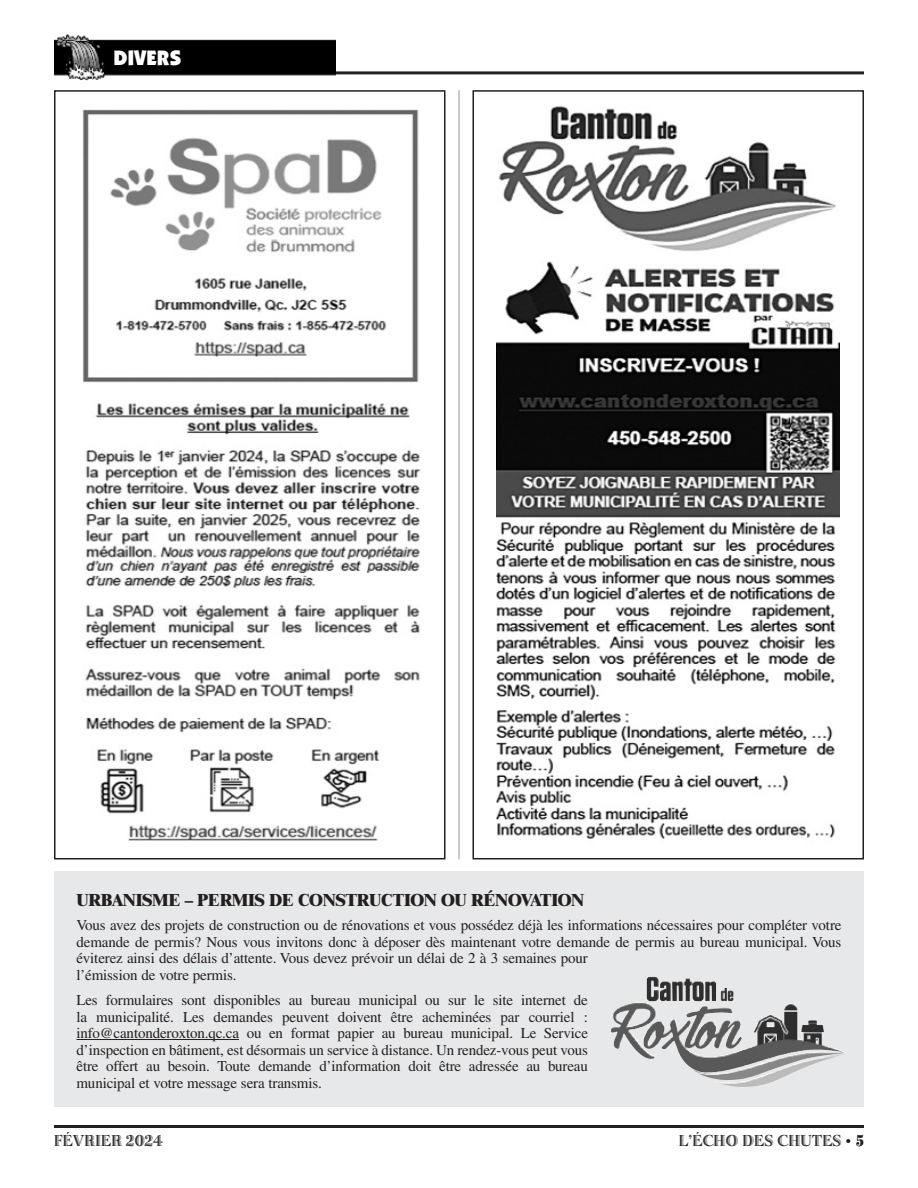
<style>
.page{position:relative;width:918px;height:1188px;background:#fff}
.page>*{position:absolute;margin:0;border:0;box-sizing:border-box;transform-origin:0 0}
.t1{font:900 21px "Itc Kabel";letter-spacing:.005em;color:#fff}
.t2{font:800 16.8px "Times";letter-spacing:-.02em;color:#231f20}
.t3{font:16.5px "Bertie Plain";color:#231f20}
.t4{font:15px/16.5px "Times";letter-spacing:-.01em;color:#231f20}
.s1{font-family:"Times";font-size:15px}
.s2{font-family:"Spumoni LP";font-size:21px}
</style>
<div class="page">
<hr style="left:54px;top:71px;width:810px;height:3px;background:#231f20">
<img style="left:54px;top:34px;width:281px;height:46px">
<img style="left:82px;top:109px;width:339px;height:732px">
<div style="left:54px;top:90px;width:392px;height:769px;border:2px solid #231f20"></div>
<img style="left:497px;top:106px;width:343px;height:733px">
<div style="left:472px;top:90px;width:392px;height:769px;border:2px solid #231f20"></div>
<div style="left:54px;top:872px;width:810px;height:235px;background:#e7e8e9"></div>
<hr style="left:76px;top:1039px;width:163px;height:1px;background:#231f20">
<img style="left:644px;top:1011px;width:200px;height:50px">
<hr style="left:459px;top:90px;width:1px;height:770px;background:#939598">
<hr style="left:54px;top:1125px;width:810px;height:3px;background:#231f20">
<h1 class="t1" style="left:113px;top:50px;width:70px">DIVERS</h1>
<p class="t2" style="left:76px;top:894px;width:509px">URBANISME – PERMIS DE CONSTRUCTION OU RÉNOVATION</p>
<p class="t4" style="left:76px;top:918px;width:767px">Vous avez des projets de construction ou de rénovations et vous possédez déjà les informations nécessaires pour compléter votre demande de permis? Nous vous invitons donc à déposer dès maintenant votre demande de permis au bureau municipal. Vous éviterez ainsi des délais d’attente. Vous devez prévoir un délai de 2 à 3 semaines pour<br>l’émission de votre permis.</p>
<p class="t4" style="left:76px;top:993px;width:513px;text-align:justify">Les formulaires sont disponibles au bureau municipal ou sur le site internet de la municipalité. Les demandes peuvent doivent être acheminées par courriel : info@cantonderoxton.qc.ca ou en format papier au bureau municipal. Le Service d’inspection en bâtiment, est désormais un service à distance. Un rendez-vous peut vous être offert au besoin. Toute demande d’information doit être adressée au bureau municipal et votre message sera transmis.</p>
<p class="t3" style="left:54px;top:1135px;width:111px">FÉVRIER 2024</p>
<p class="t3" style="left:679px;top:1135px;width:187px">L’ÉCHO DES CHUTES <span class="s1">•</span> <span class="s2">5</span></p>
</div>
